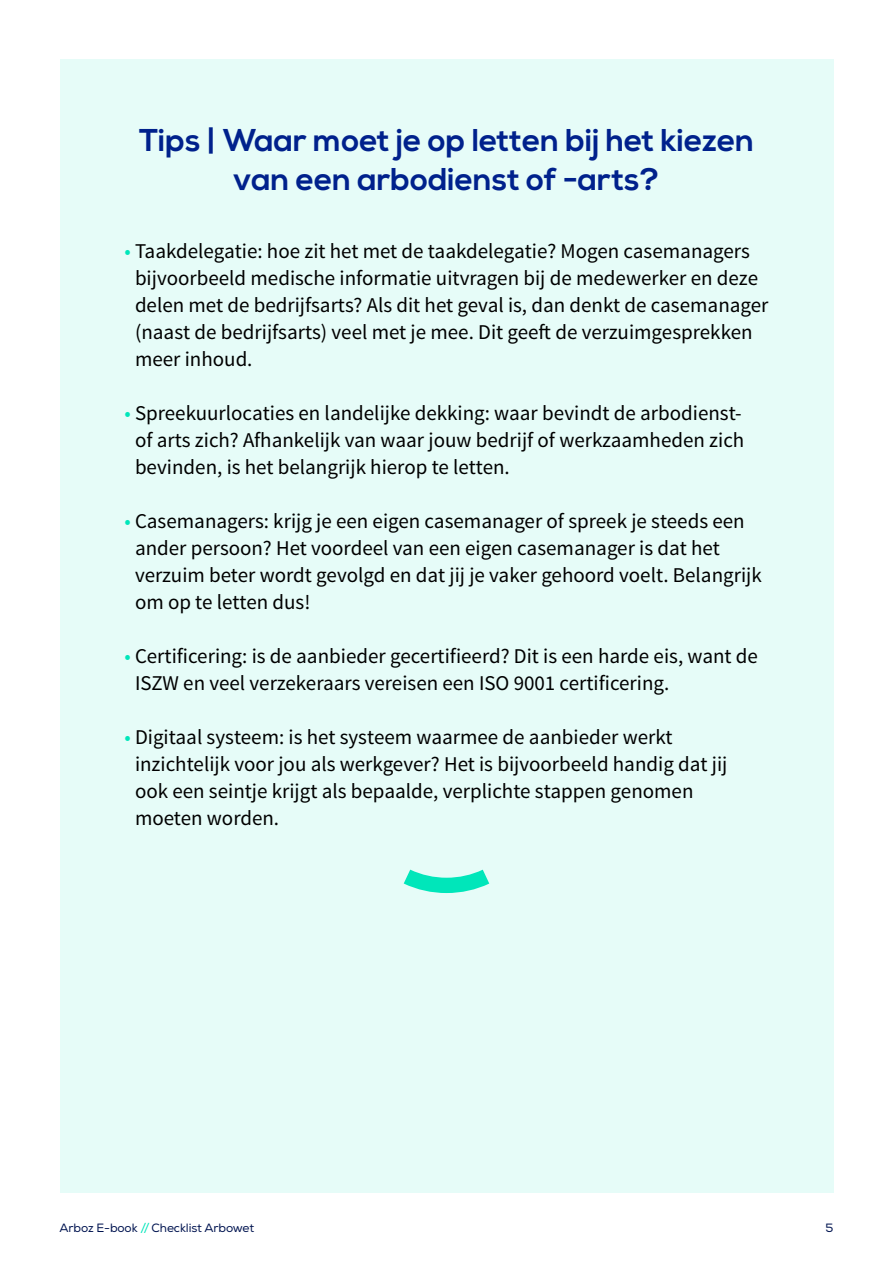
<style>
.page{position:relative;width:893px;height:1263px;background:#fff}
.page>*{position:absolute;margin:0;border:0;box-sizing:border-box;transform-origin:0 0}
.t1{font:700 31.5px/39px "Nexa";color:#00218c;text-align:center}
.t2{font:21px/27px "Source Sans Pro";color:#000}
.t3{font:12px "Nexa";letter-spacing:-.01em;color:#001450}
.s1{color:#00e6ba}
</style>
<div class="page">
<div style="left:60px;top:60px;width:773px;height:1133px;background:#e6fcf8"></div>
<svg style="left:404px;top:870px;width:85px;height:23px"></svg>
<h1 class="t1" style="left:139px;top:122px;width:616px">Tips | Waar moet je op letten bij het kiezen van een arbodienst of -arts?</h1>
<p class="t2" style="left:135px;top:238px;width:635px;text-indent:-11px"><span class="s1">•</span> Taakdelegatie: hoe zit het met de taakdelegatie? Mogen casemanagers bijvoorbeeld medische informatie uitvragen bij de medewerker en deze delen met de bedrijfsarts? Als dit het geval is, dan denkt de casemanager (naast de bedrijfsarts) veel met je mee. Dit geeft de verzuimgesprekken meer inhoud.</p>
<p class="t2" style="left:135px;top:400px;width:611px;text-indent:-11px"><span class="s1">•</span> Spreekuurlocaties en landelijke dekking: waar bevindt de arbodienst&shy;of arts zich? Afhankelijk van waar jouw bedrijf of werkzaamheden zich bevinden, is het belangrijk hierop te letten.</p>
<p class="t2" style="left:135px;top:508px;width:628px;text-indent:-11px"><span class="s1">•</span> Casemanagers: krijg je een eigen casemanager of spreek je steeds een ander persoon? Het voordeel van een eigen casemanager is dat het verzuim beter wordt gevolgd en dat jij je vaker gehoord voelt. Belangrijk om op te letten dus!</p>
<p class="t2" style="left:135px;top:643px;width:624px;text-indent:-11px"><span class="s1">•</span> Certificering: is de aanbieder gecertifieerd? Dit is een harde eis, want de<br>ISZW en veel verzekeraars vereisen een ISO 9001 certificering.</p>
<p class="t2" style="left:135px;top:724px;width:594px;text-indent:-11px"><span class="s1">•</span> Digitaal systeem: is het systeem waarmee de aanbieder werkt inzichtelijk voor jou als werkgever? Het is bijvoorbeeld handig dat jij ook een seintje krijgt als bepaalde, verplichte stappen genomen moeten worden.</p>
<p class="t3" style="left:60px;top:1221px;width:196px">Arboz E-book <span class="s1">//</span> Checklist Arbowet</p>
<p class="t3" style="left:825px;top:1221px;width:9px">5</p>
</div>
